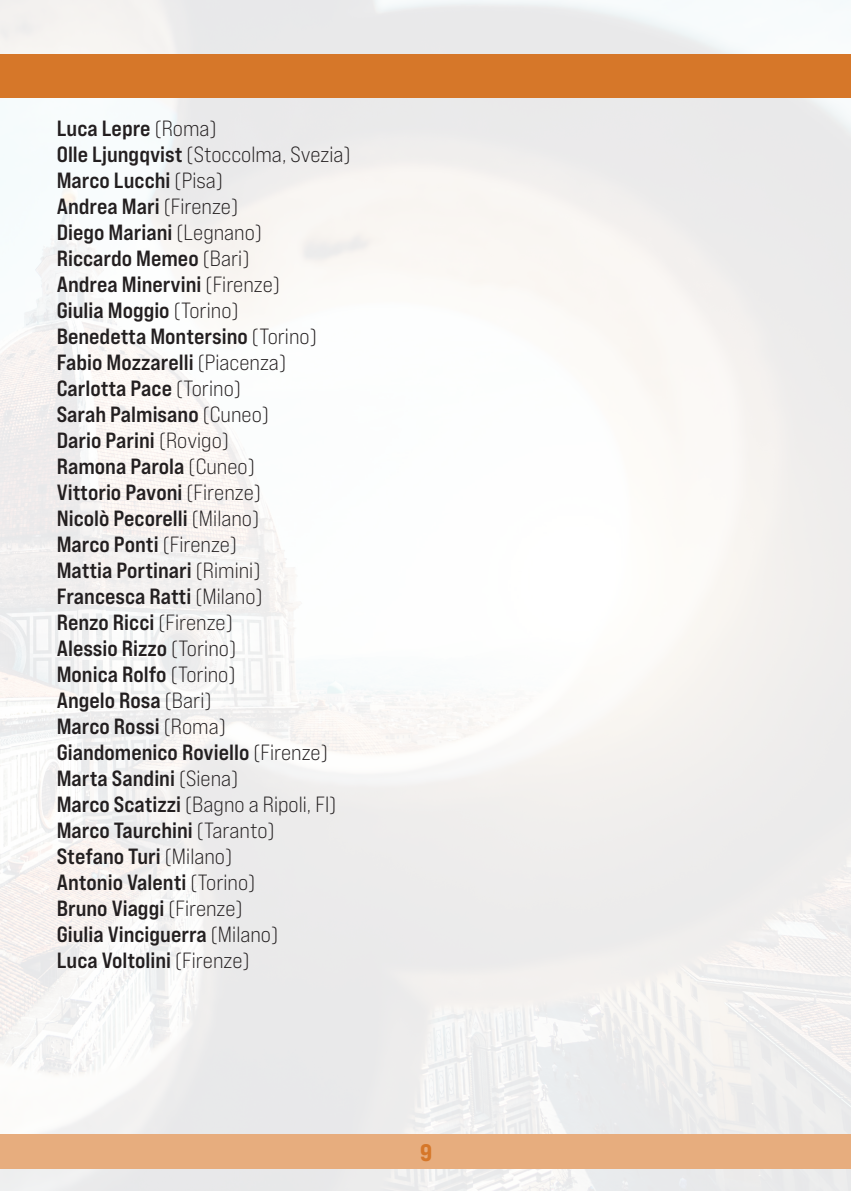
<style>
.page{position:relative;width:851px;height:1191px;background:#fff}
.page>*{position:absolute;margin:0;border:0;box-sizing:border-box;transform-origin:0 0}
.t1{font:24px "Bebas Neue Pro Exp Eb";color:#d67729}
.t2{font:22px "Bebas Neue Pro Exp Bd";color:#231f20}
.t3{font:22px "Bebas Neue Pro Exp Bk";color:#231f20}
.s1{font-family:"Bebas Neue Pro Exp Bk"}
.s2{font-family:"Bebas Neue Pro Exp Bd"}
</style>
<div class="page">
<img style="left:0;top:0;width:850px;height:1191px">
<div style="left:0;top:54px;width:850px;height:43px;background:#d67729"></div>
<div style="left:0;top:1134px;width:850px;height:34px;background:#e7ad7e"></div>
<p class="t2" style="left:57px;top:115px;width:161px">Luca Lepre <span class="s1">(Roma)</span></p>
<p class="t3" style="left:57px;top:141px;width:295px"><span class="s2">Olle Ljungqvist</span> (Stoccolma, Svezia)</p>
<p class="t2" style="left:57px;top:167px;width:168px">Marco Lucchi <span class="s1">(Pisa)</span></p>
<p class="t2" style="left:57px;top:193px;width:183px">Andrea Mari <span class="s1">(Firenze)</span></p>
<p class="t2" style="left:57px;top:219px;width:207px">Diego Mariani <span class="s1">(Legnano)</span></p>
<p class="t2" style="left:57px;top:245px;width:194px">Riccardo Memeo <span class="s1">(Bari)</span></p>
<p class="t2" style="left:57px;top:271px;width:225px">Andrea Minervini <span class="s1">(Firenze)</span></p>
<p class="t2" style="left:57px;top:297px;width:183px">Giulia Moggio <span class="s1">(Torino)</span></p>
<p class="t2" style="left:57px;top:323px;width:261px">Benedetta Montersino <span class="s1">(Torino)</span></p>
<p class="t2" style="left:57px;top:349px;width:231px">Fabio Mozzarelli <span class="s1">(Piacenza)</span></p>
<p class="t2" style="left:57px;top:375px;width:186px">Carlotta Pace <span class="s1">(Torino)</span></p>
<p class="t2" style="left:57px;top:401px;width:214px">Sarah Palmisano <span class="s1">(Cuneo)</span></p>
<p class="t2" style="left:57px;top:427px;width:174px">Dario Parini <span class="s1">(Rovigo)</span></p>
<p class="t2" style="left:57px;top:453px;width:199px">Ramona Parola <span class="s1">(Cuneo)</span></p>
<p class="t2" style="left:57px;top:479px;width:206px">Vittorio Pavoni <span class="s1">(Firenze)</span></p>
<p class="t2" style="left:57px;top:505px;width:204px">Nicolò Pecorelli <span class="s1">(Milano)</span></p>
<p class="t2" style="left:57px;top:531px;width:182px">Marco Ponti <span class="s1">(Firenze)</span></p>
<p class="t2" style="left:57px;top:557px;width:205px">Mattia Portinari <span class="s1">(Rimini)</span></p>
<p class="t2" style="left:57px;top:583px;width:207px">Francesca Ratti <span class="s1">(Milano)</span></p>
<p class="t2" style="left:57px;top:609px;width:177px">Renzo Ricci <span class="s1">(Firenze)</span></p>
<p class="t2" style="left:57px;top:635px;width:181px">Alessio Rizzo <span class="s1">(Torino)</span></p>
<p class="t2" style="left:57px;top:661px;width:180px">Monica Rolfo <span class="s1">(Torino)</span></p>
<p class="t2" style="left:57px;top:687px;width:156px">Angelo Rosa <span class="s1">(Bari)</span></p>
<p class="t2" style="left:57px;top:713px;width:171px">Marco Rossi <span class="s1">(Roma)</span></p>
<p class="t2" style="left:57px;top:739px;width:272px">Giandomenico Roviello <span class="s1">(Firenze)</span></p>
<p class="t2" style="left:57px;top:765px;width:183px">Marta Sandini <span class="s1">(Siena)</span></p>
<p class="t3" style="left:57px;top:791px;width:281px"><span class="s2">Marco Scatizzi</span> (Bagno a Ripoli, FI)</p>
<p class="t2" style="left:57px;top:817px;width:219px">Marco Taurchini <span class="s1">(Taranto)</span></p>
<p class="t2" style="left:57px;top:843px;width:177px">Stefano Turi <span class="s1">(Milano)</span></p>
<p class="t2" style="left:57px;top:869px;width:200px">Antonio Valenti <span class="s1">(Torino)</span></p>
<p class="t2" style="left:57px;top:895px;width:187px">Bruno Viaggi <span class="s1">(Firenze)</span></p>
<p class="t2" style="left:57px;top:921px;width:223px">Giulia Vinciguerra <span class="s1">(Milano)</span></p>
<p class="t2" style="left:57px;top:947px;width:194px">Luca Voltolini <span class="s1">(Firenze)</span></p>
<p class="t1" style="left:420px;top:1137px;width:14px">9</p>
</div>
